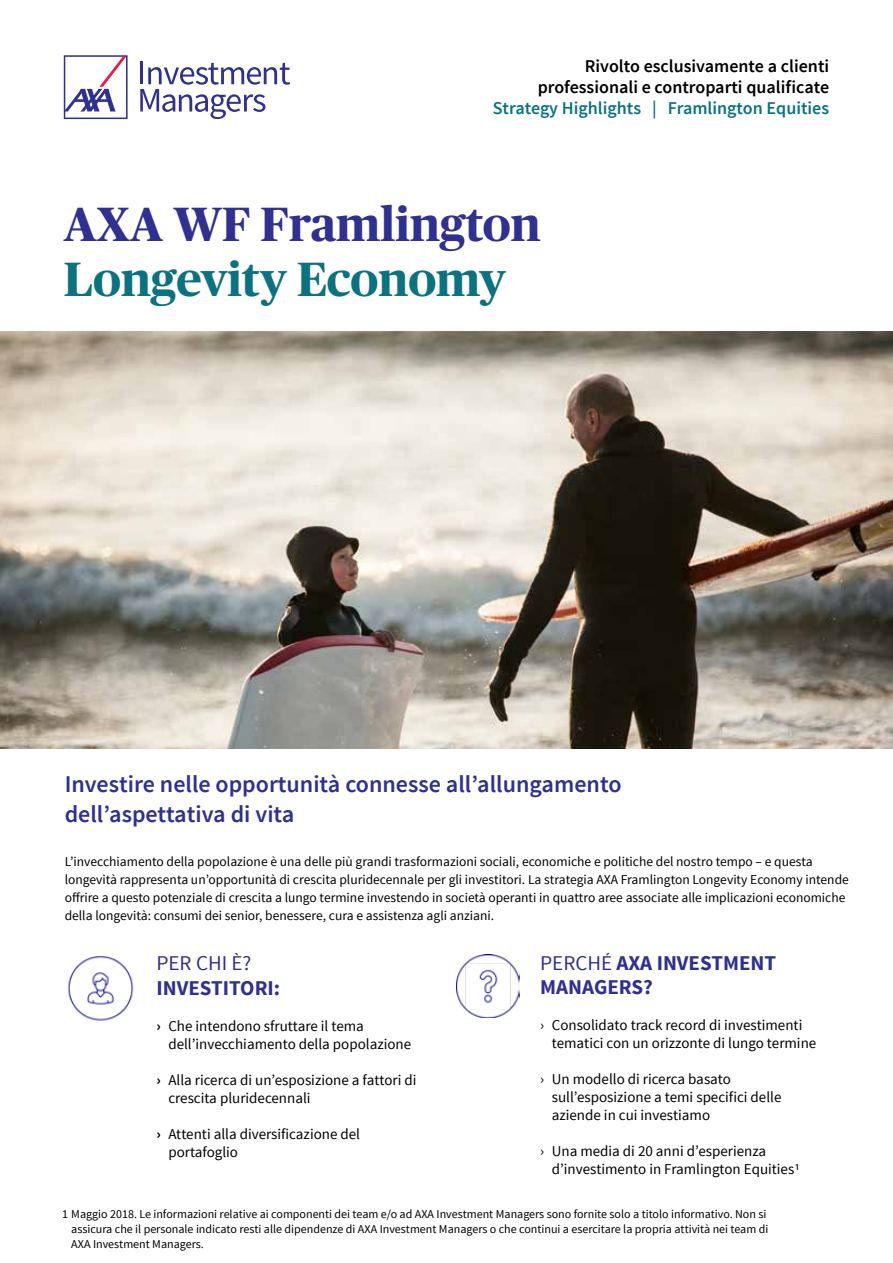
<style>
.page{position:relative;width:893px;height:1263px;background:#fff}
.page>*{position:absolute;margin:0;border:0;box-sizing:border-box;transform-origin:0 0}
.t1{font:700 48px "Publico Headline";color:#2e3092}
.t2{font:700 48px "Publico Headline";color:#0b7380}
.t3{font:600 24px/30px "Source Sans Pro";color:#2e3092}
.t4{font:700 21px/24px "Source Sans Pro";color:#2e3092}
.t5{font:21px "Source Sans Pro";color:#2e3092}
.t6{font:600 18px/21px "Source Sans Pro";color:#000;text-align:right}
.t7{font:600 18px "Source Sans Pro";color:#0b7380}
.t8{font:15px/18px "Source Sans Pro";color:#000}
.t9{font:13.5px/18px "Source Sans Pro";color:#000}
.t10{font:12px/15px "Source Sans Pro";color:#000}
.s1{font-weight:400}
.s2{font-weight:700}
</style>
<div class="page">
<img style="left:0;top:331px;width:893px;height:418px">
<img style="left:67px;top:956px;width:67px;height:65px">
<img style="left:456px;top:954px;width:64px;height:64px">
<svg style="left:64px;top:55px;width:64px;height:64px"></svg>
<hr style="left:140px;top:62px;width:3px;height:22px;background:#2e3092">
<svg style="left:140px;top:63px;width:150px;height:56px"></svg>
<h3 class="t6" style="left:538px;top:56px;width:293px">Rivolto esclusivamente a clienti professionali e controparti qualificate</h3>
<h3 class="t7" style="left:493px;top:96px;width:338px">Strategy Highlights | Framlington Equities</h3>
<h1 class="t1" style="left:64px;top:189px;width:478px">AXA WF Framlington</h1>
<h1 class="t2" style="left:64px;top:245px;width:444px">Longevity Economy</h1>
<h2 class="t3" style="left:65px;top:770px;width:558px">Investire nelle opportunità connesse all’allungamento dell’aspettativa di vita</h2>
<p class="t9" style="left:65px;top:852px;width:786px">L’invecchiamento della popolazione è una delle più grandi trasformazioni sociali, economiche e politiche del nostro tempo – e questa longevità rappresenta un’opportunità di crescita pluridecennale per gli investitori. La strategia AXA Framlington Longevity Economy intende offrire a questo potenziale di crescita a lungo termine investendo in società operanti in quattro aree associate alle implicazioni economiche della longevità: consumi dei senior, benessere, cura e assistenza agli anziani.</p>
<h3 class="t4" style="left:540px;top:952px;width:237px"><span class="s1">PERCHÉ</span> AXA INVESTMENT<br>MANAGERS?</h3>
<p class="t8" style="left:552px;top:1016px;width:266px;text-indent:-12px">› Consolidato track record di investimenti tematici con un orizzonte di lungo termine</p>
<p class="t8" style="left:552px;top:1070px;width:231px;text-indent:-12px">› Un modello di ricerca basato sull’esposizione a temi specifici delle aziende in cui investiamo</p>
<p class="t8" style="left:552px;top:1142px;width:250px;text-indent:-12px">› Una media di 20 anni d’esperienza d’investimento in Framlington Equities1</p>
<h3 class="t5" style="left:156px;top:950px;width:97px">PER CHI È?</h3>
<h3 class="t4" style="left:156px;top:977px;width:125px">INVESTITORI:</h3>
<p class="t8" style="left:168px;top:1017px;width:244px;text-indent:-12px"><span class="s2">›</span> Che intendono sfruttare il tema dell’invecchiamento della popolazione</p>
<p class="t8" style="left:168px;top:1071px;width:250px;text-indent:-12px"><span class="s2">›</span> Alla ricerca di un’esposizione a fattori di crescita pluridecennali</p>
<p class="t8" style="left:168px;top:1125px;width:193px;text-indent:-12px"><span class="s2">›</span> Attenti alla diversificazione del portafoglio</p>
<p class="t10" style="left:71px;top:1206px;width:699px;text-indent:-9px">1 Maggio 2018. Le informazioni relative ai componenti dei team e/o ad AXA Investment Managers sono fornite solo a titolo informativo. Non si assicura che il personale indicato resti alle dipendenze di AXA Investment Managers o che continui a esercitare la propria attività nei team di<br>AXA Investment Managers.</p>
</div>
